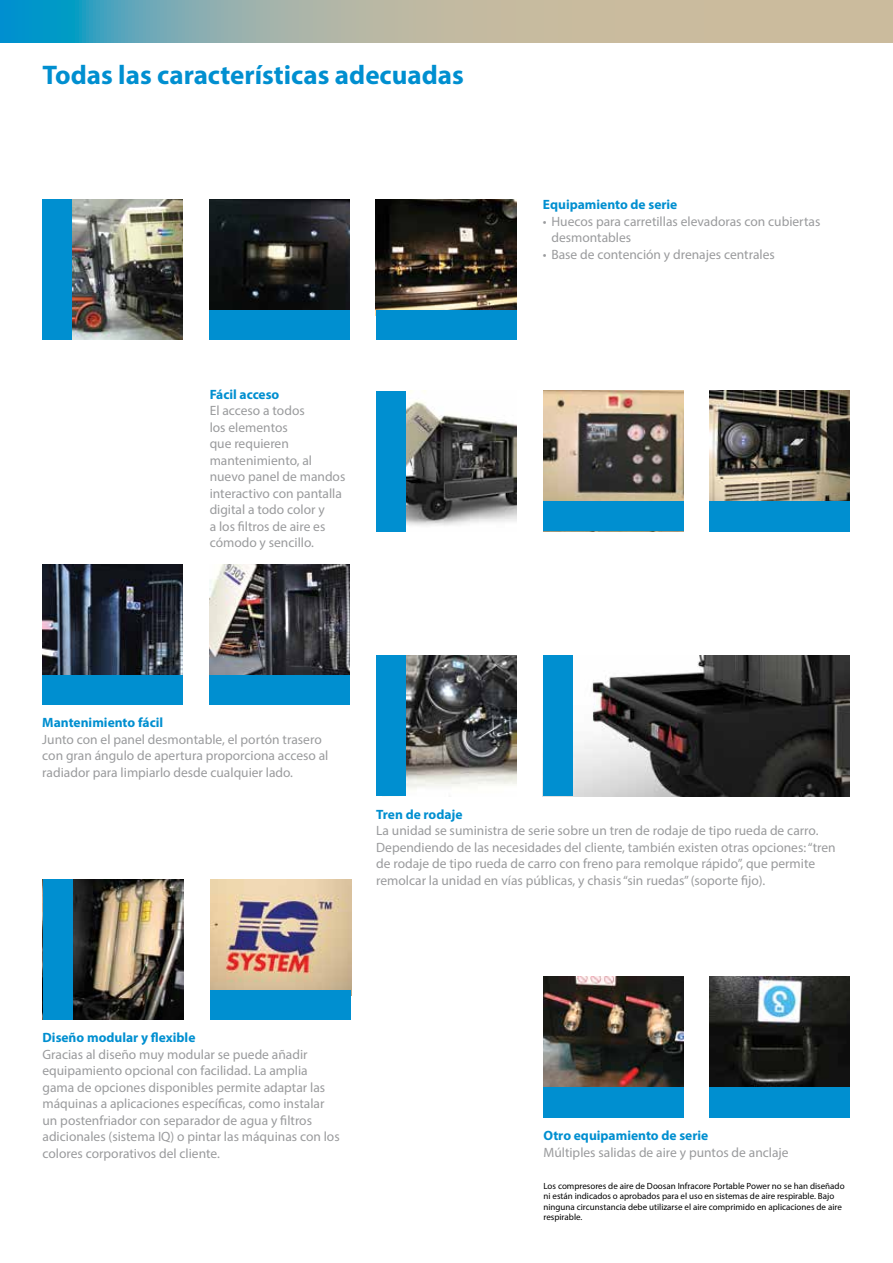
<style>
.page{position:relative;width:893px;height:1263px;background:#fff}
.page>*{position:absolute;margin:0;border:0;box-sizing:border-box;transform-origin:0 0}
.t1{font:700 27px "Myriad Pro";color:#008fd0}
.t2{font:13.5px/16.5px "Myriad Pro";color:#9a9b9d}
.t3{font:700 13.5px "Myriad Pro";color:#008fd0}
.t4{font:9px/10.5px "Myriad Pro";color:#000}
</style>
<div class="page">
<svg style="left:1px;top:0;width:892px;height:43px;background:#a1b3a8"></svg>
<hr style="left:0;top:0;width:1px;height:43px;background:#008fd0">
<img style="left:72px;top:199px;width:111px;height:141px">
<div style="left:42px;top:199px;width:30px;height:141px;background:#008fd0"></div>
<img style="left:209px;top:199px;width:140px;height:111px">
<div style="left:209px;top:310px;width:140px;height:30px;background:#008fd0"></div>
<img style="left:376px;top:199px;width:140px;height:111px">
<div style="left:376px;top:310px;width:140px;height:30px;background:#008fd0"></div>
<img style="left:210px;top:564px;width:140px;height:116px">
<div style="left:209px;top:675px;width:140px;height:29px;background:#008fd0"></div>
<img style="left:42px;top:564px;width:141px;height:140px">
<div style="left:43px;top:675px;width:140px;height:29px;background:#008fd0"></div>
<img style="left:406px;top:656px;width:111px;height:133px">
<div style="left:376px;top:656px;width:30px;height:140px;background:#008fd0"></div>
<img style="left:406px;top:391px;width:111px;height:135px">
<div style="left:376px;top:391px;width:30px;height:140px;background:#008fd0"></div>
<img style="left:573px;top:656px;width:277px;height:140px">
<div style="left:543px;top:656px;width:30px;height:140px;background:#008fd0"></div>
<img style="left:73px;top:879px;width:110px;height:140px">
<div style="left:43px;top:879px;width:30px;height:140px;background:#008fd0"></div>
<img style="left:211px;top:879px;width:140px;height:111px">
<div style="left:211px;top:990px;width:140px;height:29px;background:#008fd0"></div>
<img style="left:543px;top:977px;width:141px;height:110px">
<div style="left:543px;top:1087px;width:141px;height:30px;background:#008fd0"></div>
<img style="left:709px;top:977px;width:141px;height:110px">
<div style="left:709px;top:1087px;width:141px;height:30px;background:#008fd0"></div>
<img style="left:543px;top:391px;width:141px;height:110px">
<div style="left:543px;top:501px;width:141px;height:30px;background:#008fd0"></div>
<img style="left:709px;top:391px;width:141px;height:110px">
<div style="left:709px;top:501px;width:141px;height:30px;background:#008fd0"></div>
<h1 class="t1" style="left:43px;top:57px;width:423px">Todas las características adecuadas</h1>
<p class="t3" style="left:210px;top:385px;width:71px">Fácil acceso</p>
<p class="t2" style="left:210px;top:402px;width:137px">El acceso a todos<br>los elementos<br>que requieren mantenimiento, al nuevo panel de mandos interactivo con pantalla digital a todo color y<br>a los filtros de aire es cómodo y sencillo.</p>
<p class="t3" style="left:42px;top:714px;width:122px">Mantenimiento fácil</p>
<p class="t2" style="left:42px;top:731px;width:288px">Junto con el panel desmontable, el portón trasero con gran ángulo de apertura proporciona acceso al radiador para limpiarlo desde cualquier lado.</p>
<p class="t3" style="left:543px;top:196px;width:136px">Equipamiento de serie</p>
<p class="t2" style="left:551px;top:213px;width:270px;text-indent:-9px">• Huecos para carretillas elevadoras con cubiertas desmontables</p>
<p class="t2" style="left:543px;top:246px;width:233px">• Base de contención y drenajes centrales</p>
<p class="t3" style="left:376px;top:805px;width:88px">Tren de rodaje</p>
<p class="t2" style="left:376px;top:822px;width:461px">La unidad se suministra de serie sobre un tren de rodaje de tipo rueda de carro.<br>Dependiendo de las necesidades del cliente, también existen otras opciones: “tren de rodaje de tipo rueda de carro con freno para remolque rápido”, que permite remolcar la unidad en vías públicas, y chasis “sin ruedas” (soporte fijo).</p>
<p class="t3" style="left:43px;top:1029px;width:154px">Diseño modular y flexible</p>
<p class="t2" style="left:43px;top:1046px;width:299px">Gracias al diseño muy modular se puede añadir equipamiento opcional con facilidad. La amplia gama de opciones disponibles permite adaptar las máquinas a aplicaciones específicas, como instalar un postenfriador con separador de agua y filtros adicionales (sistema IQ) o pintar las máquinas con los colores corporativos del cliente.</p>
<p class="t3" style="left:543px;top:1127px;width:166px">Otro equipamiento de serie</p>
<p class="t2" style="left:543px;top:1143px;width:247px">Múltiples salidas de aire y puntos de anclaje</p>
<p class="t4" style="left:543px;top:1180px;width:303px">Los compresores de aire de Doosan Infracore Portable Power no se han diseñado ni están indicados o aprobados para el uso en sistemas de aire respirable. Bajo ninguna circunstancia debe utilizarse el aire comprimido en aplicaciones de aire respirable.</p>
</div>
